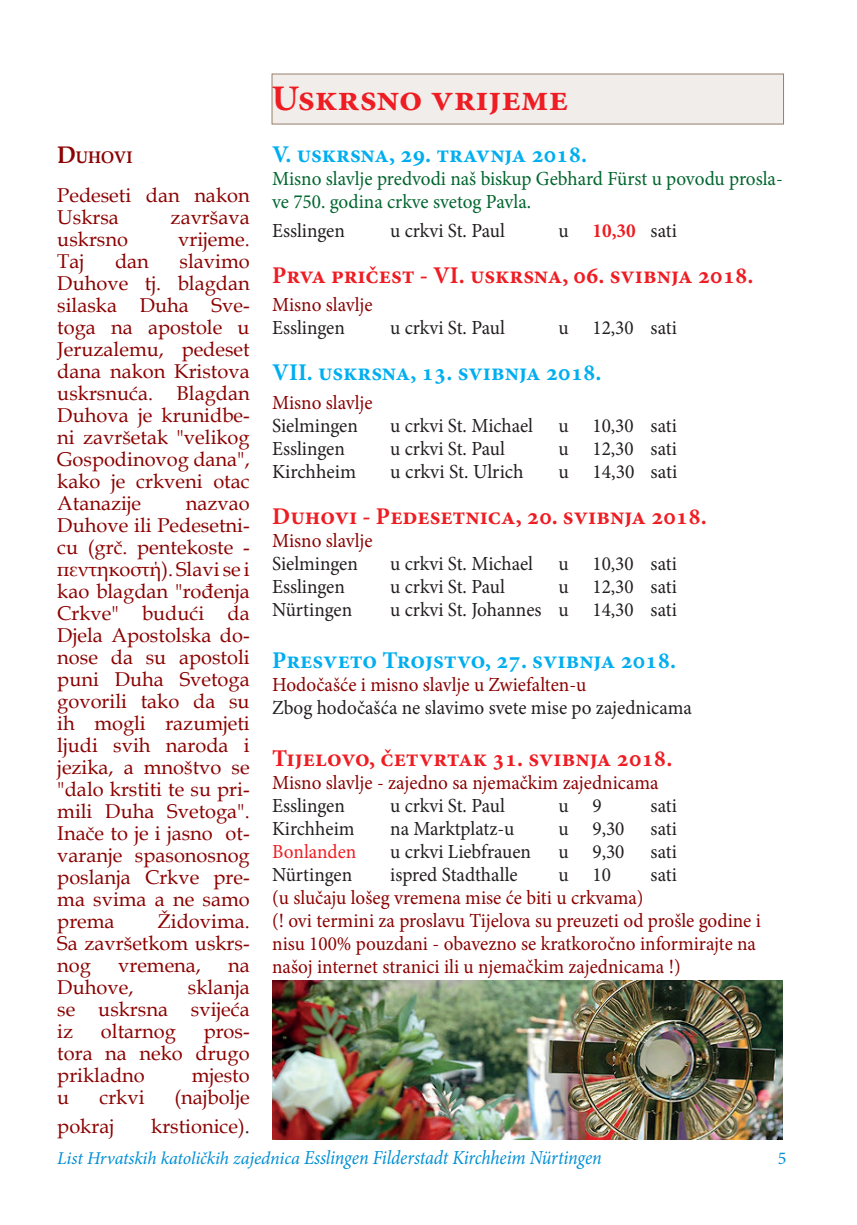
<style>
.page{position:relative;width:857px;height:1225px;background:#fff}
.page>*{position:absolute;margin:0;border:0;box-sizing:border-box;transform-origin:0 0}
.t1{font:700 36px "Minion Pro";color:#ee1d23;scale:1.05 1}
.t2{font:700 24px "Minion Pro";color:#ee1d23}
.t3{font:700 24px "Minion Pro";color:#00aeef}
.t4{font:20px/22px "Book Antiqua";color:#8b0202;text-align:justify}
.t5{font:20px "Minion Pro";color:#231f20;scale:.96 1}
.t6{font:20px/23px "Minion Pro";color:#8b0202;scale:.96 1}
.t7{font:20px/23px "Minion Pro";letter-spacing:-.005em;color:#00652e;scale:.96 1}
.t8{font:20px "Minion Pro";color:#231f20}
.t9{font:20px "Minion Pro";letter-spacing:.005em;color:#ee1d23;scale:.96 1}
.t10{font:italic 19.8px "Minion Pro";letter-spacing:-.01em;color:#008fd5;scale:.91 1}
.t11{font:18px "Minion Pro";color:#008fd5}
.t12{font:700 16.8px "Book Antiqua";color:#8b0202;scale:.93 1}
.s1{font-size:24px}
.s2{color:#231f20}
.s3{font-weight:700;color:#ee1d23}
.s4{font-size:18px}
</style>
<div class="page">
<div style="left:271px;top:73px;width:512px;height:52px;background:#f1edea"></div>
<img style="left:272px;top:981px;width:510px;height:158px">
<p class="t12" style="left:57px;top:146px;width:82px"><span class="s1">D</span>UHOVI</p>
<p class="t4" style="left:57px;top:184px;width:194px">Pedeseti dan nakon<br>Uskrsa</p>
<p class="t4" style="left:170px;top:206px;width:80px">završava</p>
<p class="t4" style="left:57px;top:228px;width:72px">uskrsno</p>
<p class="t4" style="left:178px;top:228px;width:73px">vrijeme.</p>
<p class="t4" style="left:57px;top:250px;width:28px">Taj</p>
<p class="t4" style="left:115px;top:250px;width:35px">dan</p>
<p class="t4" style="left:57px;top:250px;width:194px;text-indent:122px">slavimo Duhove tj. blagdan silaska Duha Sve&shy;toga na apostole u Jeruzalemu, pedeset dana nakon Kristova uskrsnuća. Blagdan Duhova je krunidbe&shy;ni završetak "velikog Gospodinovog dana", kako je crkveni otac Atanazije</p>
<p class="t4" style="left:57px;top:492px;width:194px;text-indent:128px">nazvao Duhove ili Pedesetni&shy;cu (grč. pentekoste - πεντηκοστή). Slavi se i kao blagdan "rođenja Crkve" budući da Djela Apostolska do&shy;nose da su apostoli puni Duha Svetoga govorili tako da su ih mogli razumjeti ljudi svih naroda i jezika, a mnoštvo se "dalo krstiti te su pri&shy;mili Duha Svetoga".<br>Inače to je i jasno ot&shy;varanje spasonosnog poslanja Crkve pre&shy;ma svima a ne samo prema</p>
<p class="t4" style="left:57px;top:910px;width:194px;text-indent:100px">Židovima.<br>Sa završetkom uskrs&shy;nog</p>
<p class="t4" style="left:118px;top:954px;width:84px">vremena,</p>
<p class="t4" style="left:228px;top:954px;width:23px">na</p>
<p class="t4" style="left:57px;top:976px;width:77px">Duhove,</p>
<p class="t4" style="left:57px;top:976px;width:194px;text-indent:130px">sklanja se uskrsna svijeća iz</p>
<p class="t4" style="left:101px;top:1020px;width:76px">oltarnog</p>
<p class="t4" style="left:57px;top:1020px;width:194px;text-indent:146px">pros&shy;tora na neko drugo prikladno</p>
<p class="t4" style="left:192px;top:1064px;width:59px">mjesto</p>
<p class="t4" style="left:57px;top:1086px;width:14px">u</p>
<p class="t4" style="left:99px;top:1086px;width:47px">crkvi</p>
<p class="t4" style="left:174px;top:1086px;width:77px">(najbolje</p>
<p class="t4" style="left:57px;top:1115px;width:58px">pokraj</p>
<p class="t4" style="left:151px;top:1115px;width:100px">krstionice)<span class="s2">.</span></p>
<h1 class="t1" style="left:271px;top:73px;width:284px">Uskrsno vrijeme</h1>
<p class="t3" style="left:272px;top:137px;width:316px">V. uskrsna, 29. travnja 2018.</p>
<p class="t7" style="left:272px;top:167px;width:533px">Misno slavlje predvodi naš biskup Gebhard Fürst u povodu prosla&shy;ve 750. godina crkve svetog Pavla.</p>
<p class="t5" style="left:272px;top:217px;width:77px">Esslingen</p>
<p class="t5" style="left:390px;top:217px;width:121px">u crkvi St. Paul</p>
<p class="t5" style="left:558px;top:217px;width:125px">u <span class="s3">10,30</span> sati</p>
<p class="t2" style="left:272px;top:258px;width:482px">Prva pričest - VI. uskrsna, 06. svibnja 2018.</p>
<p class="t6" style="left:272px;top:294px;width:106px">Misno slavlje</p>
<p class="t5" style="left:272px;top:315px;width:77px">Esslingen</p>
<p class="t5" style="left:390px;top:315px;width:121px">u crkvi St. Paul</p>
<p class="t5" style="left:558px;top:315px;width:125px">u 12,30 sati</p>
<p class="t3" style="left:272px;top:356px;width:331px">VII. uskrsna, 13. svibnja 2018.</p>
<p class="t6" style="left:272px;top:391px;width:106px">Misno slavlje</p>
<p class="t5" style="left:272px;top:412px;width:91px">Sielmingen</p>
<p class="t5" style="left:390px;top:412px;width:150px">u crkvi St. Michael</p>
<p class="t5" style="left:558px;top:412px;width:125px">u 10,30 sati</p>
<p class="t5" style="left:272px;top:435px;width:77px">Esslingen</p>
<p class="t5" style="left:390px;top:435px;width:121px">u crkvi St. Paul</p>
<p class="t5" style="left:558px;top:435px;width:125px">u 12,30 sati</p>
<p class="t8" style="left:272px;top:458px;width:86px">Kirchheim</p>
<p class="t8" style="left:390px;top:458px;width:135px">u crkvi St. Ulrich</p>
<p class="t8" style="left:558px;top:458px;width:120px">u 14,30 sati</p>
<p class="t2" style="left:272px;top:499px;width:436px">Duhovi - Pedesetnica, 20. svibnja 2018.</p>
<p class="t6" style="left:272px;top:529px;width:106px">Misno slavlje</p>
<p class="t5" style="left:272px;top:550px;width:91px">Sielmingen</p>
<p class="t5" style="left:390px;top:550px;width:150px">u crkvi St. Michael</p>
<p class="t5" style="left:558px;top:550px;width:125px">u 10,30 sati</p>
<p class="t5" style="left:272px;top:573px;width:77px">Esslingen</p>
<p class="t5" style="left:390px;top:573px;width:121px">u crkvi St. Paul</p>
<p class="t5" style="left:558px;top:573px;width:125px">u 12,30 sati</p>
<p class="t5" style="left:272px;top:596px;width:85px">Nürtingen</p>
<p class="t5" style="left:390px;top:596px;width:300px">u crkvi St. Johannes u 14,30 sati</p>
<p class="t3" style="left:272px;top:643px;width:405px">Presveto Trojstvo, 27. svibnja 2018.</p>
<p class="t6" style="left:272px;top:673px;width:329px">Hodočašće i misno slavlje u Zwiefalten-u</p>
<p class="t5" style="left:272px;top:694px;width:438px">Zbog hodočašća ne slavimo svete mise po zajednicama</p>
<p class="t2" style="left:272px;top:741px;width:401px">Tijelovo, četvrtak 31. svibnja 2018.</p>
<p class="t6" style="left:272px;top:771px;width:404px">Misno slavlje - zajedno sa njemačkim zajednicama</p>
<p class="t5" style="left:272px;top:792px;width:77px">Esslingen</p>
<p class="t5" style="left:390px;top:792px;width:121px">u crkvi St. Paul</p>
<p class="t5" style="left:558px;top:792px;width:47px">u 9</p>
<p class="t5" style="left:650px;top:792px;width:29px">sati</p>
<p class="t5" style="left:272px;top:815px;width:87px">Kirchheim</p>
<p class="t5" style="left:390px;top:815px;width:131px">na Marktplatz-u</p>
<p class="t5" style="left:558px;top:815px;width:70px">u 9,30</p>
<p class="t5" style="left:650px;top:815px;width:29px">sati</p>
<p class="t9" style="left:272px;top:838px;width:89px">Bonlanden</p>
<p class="t5" style="left:390px;top:838px;width:148px">u crkvi Liebfrauen</p>
<p class="t5" style="left:558px;top:838px;width:70px">u 9,30</p>
<p class="t5" style="left:650px;top:838px;width:29px">sati</p>
<p class="t5" style="left:272px;top:861px;width:85px">Nürtingen</p>
<p class="t5" style="left:390px;top:861px;width:134px">ispred Stadthalle</p>
<p class="t5" style="left:558px;top:861px;width:56px">u 10</p>
<p class="t5" style="left:650px;top:861px;width:29px">sati</p>
<p class="t6" style="left:272px;top:886px;width:510px">(u slučaju lošeg vremena mise će biti u crkvama)<br>(! ovi termini za proslavu Tijelova su preuzeti od prošle godine i nisu 100% pouzdani - obavezno se kratkoročno informirajte na našoj internet stranici ili u njemačkim zajednicama !)</p>
<p class="t10" style="left:57px;top:1144px;width:599px"><span class="s4">List Hrvatskih katoličkih zajednica</span> Esslingen Filderstadt Kirchheim Nürtingen</p>
<p class="t11" style="left:777px;top:1146px;width:10px">5</p>
</div>
